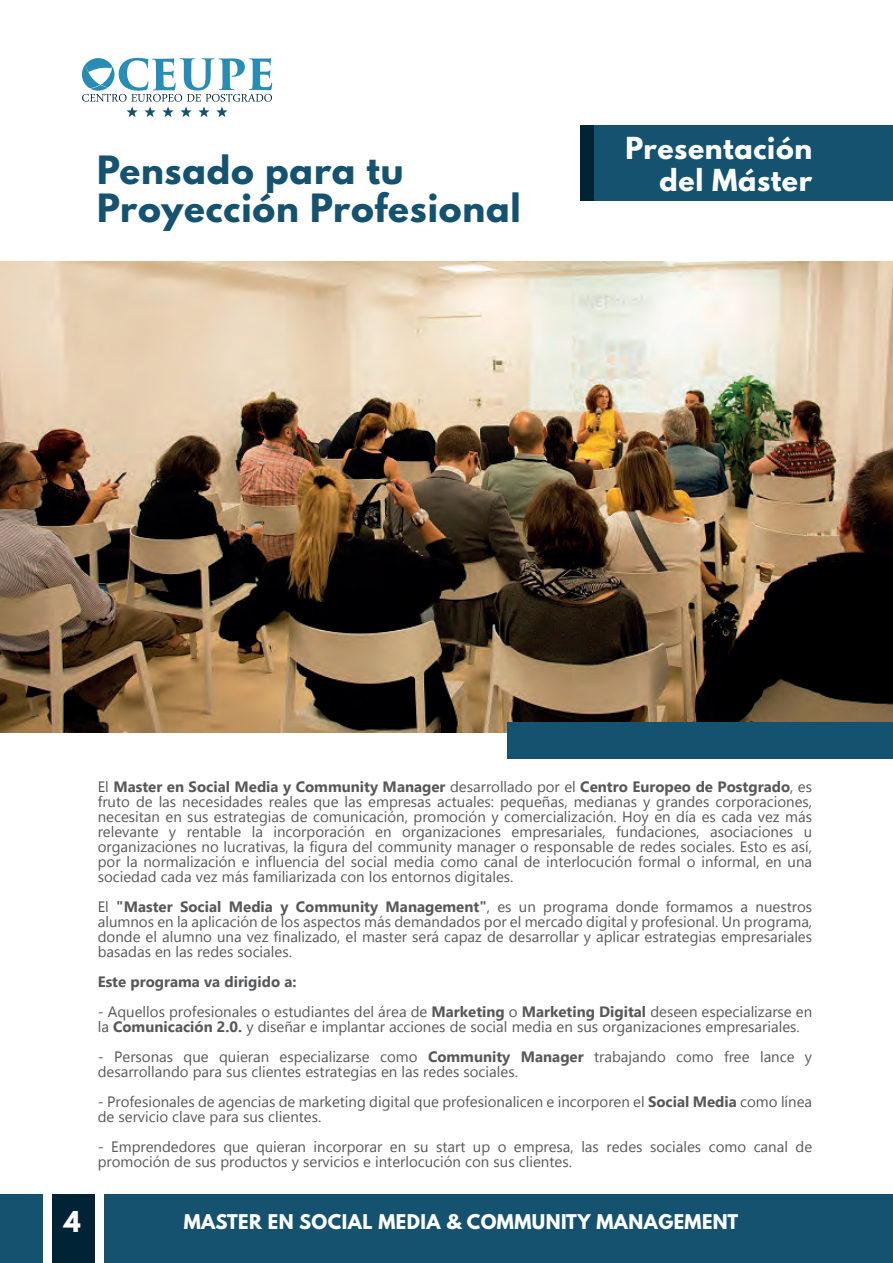
<style>
.page{position:relative;width:893px;height:1263px;background:#fff}
.page>*{position:absolute;margin:0;border:0;box-sizing:border-box;transform-origin:0 0}
.t1{font:700 34.5px "League Spartan";letter-spacing:.025em;color:#14526f}
.t2{font:700 26.85px "League Spartan";letter-spacing:.025em;color:#fff}
.t3{font:700 25.5px "League Spartan";color:#fff}
.t4{font:700 18px "League Spartan";letter-spacing:.025em;color:#fff}
.t5{font:15px/15px "Gadugi";color:#57585a}
.t6{font:700 15px "Gadugi";color:#57585a}
.s1{font-weight:700}
</style>
<div class="page">
<div style="left:594px;top:126px;width:299px;height:75px;background:#14526f"></div>
<div style="left:580px;top:126px;width:14px;height:75px;background:#002335"></div>
<img style="left:0;top:261px;width:893px;height:472px">
<div style="left:508px;top:722px;width:385px;height:36px;background:#14526f"></div>
<svg style="left:82px;top:58px;width:190px;height:59px"></svg>
<div style="left:0;top:1195px;width:43px;height:68px;background:#14526f"></div>
<div style="left:104px;top:1195px;width:789px;height:68px;background:#14526f"></div>
<div style="left:52px;top:1195px;width:43px;height:68px;background:#002335"></div>
<h1 class="t1" style="left:97px;top:143px;width:308px">Pensado para tu</h1>
<h1 class="t1" style="left:97px;top:181px;width:425px">Proyección Profesional</h1>
<h2 class="t2" style="left:626px;top:127px;width:188px">Presentación</h2>
<h2 class="t2" style="left:659px;top:159px;width:154px">del Máster</h2>
<p class="t5" style="left:98px;top:779px;width:716px;text-align:justify">El <span class="s1">Master en Social Media y Community Manager</span> desarrollado por el <span class="s1">Centro Europeo de Postgrado</span>, es fruto de las necesidades reales que las empresas actuales: pequeñas, medianas y grandes corporaciones, necesitan en sus estrategias de comunicación, promoción y comercialización. Hoy en día es cada vez más relevante y rentable la incorporación en organizaciones empresariales, fundaciones, asociaciones u organizaciones no lucrativas, la figura del community manager o responsable de redes sociales. Esto es así, por la normalización e influencia del social media como canal de interlocución formal o informal, en una sociedad cada vez más familiarizada con los entornos digitales.</p>
<p class="t5" style="left:98px;top:899px;width:716px;text-align:justify">El <span class="s1">"Master Social Media y Community Management"</span>, es un programa donde formamos a nuestros alumnos en la aplicación de los aspectos más demandados por el mercado digital y profesional. Un programa, donde el alumno una vez finalizado, el master será capaz de desarrollar y aplicar estrategias empresariales basadas en las redes sociales.</p>
<p class="t6" style="left:98px;top:972px;width:200px">Este programa va dirigido a:</p>
<p class="t5" style="left:98px;top:1004px;width:716px">- Aquellos profesionales o estudiantes del área de <span class="s1">Marketing</span> o <span class="s1">Marketing Digital</span> deseen especializarse en la <span class="s1">Comunicación 2.0.</span> y diseñar e implantar acciones de social media en sus organizaciones empresariales.</p>
<p class="t5" style="left:98px;top:1049px;width:716px">- Personas que quieran especializarse como <span class="s1">Community Manager</span> trabajando como free lance y desarrollando para sus clientes estrategias en las redes sociales.</p>
<p class="t5" style="left:98px;top:1094px;width:716px">- Profesionales de agencias de marketing digital que profesionalicen e incorporen el <span class="s1">Social Media</span> como línea de servicio clave para sus clientes.</p>
<p class="t5" style="left:98px;top:1139px;width:716px">- Emprendedores que quieran incorporar en su start up o empresa, las redes sociales como canal de promoción de sus productos y servicios e interlocución con sus clientes.</p>
<h3 class="t3" style="left:64px;top:1201px;width:18px">4</h3>
<p class="t4" style="left:184px;top:1207px;width:556px">MASTER EN SOCIAL MEDIA &amp; COMMUNITY MANAGEMENT</p>
</div>
